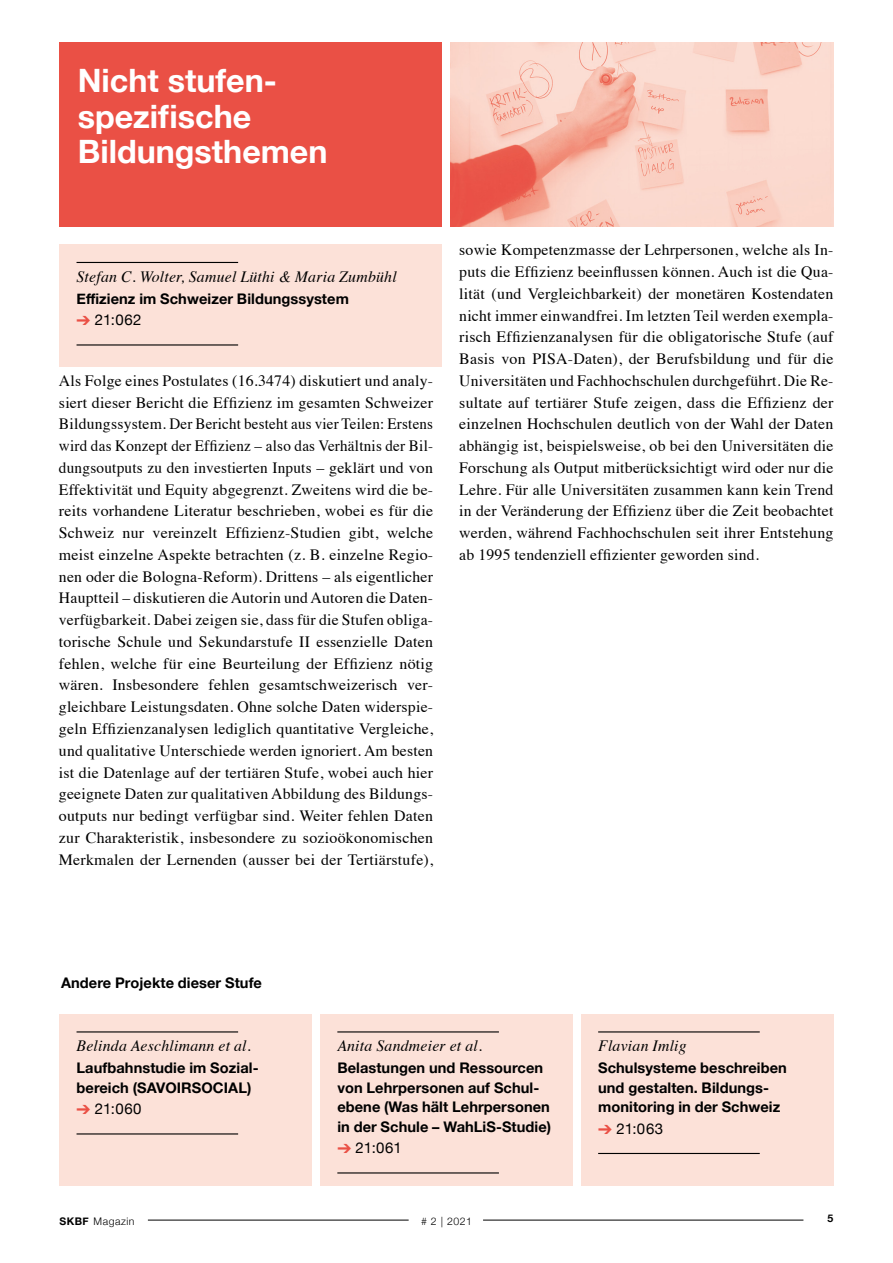
<style>
.page{position:relative;width:893px;height:1263px;background:#fff}
.page>*{position:absolute;margin:0;border:0;box-sizing:border-box;transform-origin:0 0}
.t1{font:700 32.25px/35.4px "Helvetica Neue";color:#fff}
.Lauftext_Deutsch_In{font:15.75px/21.8px "Times";letter-spacing:.015em;color:#000;text-align:justify}
.Projekt_Titel_Kaste{font:italic 15.75px "Times";letter-spacing:.015em;color:#000}
.Projekt_Titel_Kaste-2{font:15px "Helvetica Neue";letter-spacing:.035em;color:#000}
.Projekt_Titel_Kaste-3{font:700 14.7px/19.5px "Helvetica Neue";letter-spacing:.005em;color:#000}
.Andere_Projekte{font:700 14.7px "Helvetica Neue";letter-spacing:.005em;color:#000}
.t2{font:300 10.5px "Helvetica Neue";letter-spacing:.05em;color:#000}
.t3{font:700 10.5px "Helvetica Neue";color:#000}
.s1{color:#ea5045}
.s2{font-weight:700}
</style>
<div class="page">
<div style="left:60px;top:43px;width:382px;height:184px;background:#ea5045"></div>
<img style="left:451px;top:43px;width:382px;height:184px">
<hr style="left:148px;top:1220px;width:261px;height:1px;background:#000">
<hr style="left:483px;top:1220px;width:320px;height:1px;background:#000">
<div style="left:320px;top:1014px;width:253px;height:171px;background:#fce1d8"></div>
<hr style="left:337px;top:1031px;width:162px;height:1px;background:#000">
<hr style="left:337px;top:1172px;width:162px;height:1px;background:#000">
<div style="left:581px;top:1014px;width:252px;height:171px;background:#fce1d8"></div>
<hr style="left:598px;top:1031px;width:162px;height:1px;background:#000">
<hr style="left:598px;top:1153px;width:162px;height:1px;background:#000">
<div style="left:60px;top:1014px;width:252px;height:171px;background:#fce1d8"></div>
<hr style="left:77px;top:1031px;width:161px;height:1px;background:#000">
<hr style="left:77px;top:1133px;width:161px;height:1px;background:#000">
<div style="left:60px;top:244px;width:382px;height:123px;background:#fce1d8"></div>
<hr style="left:77px;top:262px;width:161px;height:1px;background:#000">
<hr style="left:77px;top:344px;width:161px;height:1px;background:#000">
<h1 class="t1" style="left:78px;top:64px;width:251px">Nicht stufen&shy;spezifische<br>Bildungsthemen</h1>
<p class="Projekt_Titel_Kaste" style="left:77px;top:263px;width:322px">Stefan C. Wolter, Samuel Lüthi &amp; Maria Zumbühl</p>
<p class="Projekt_Titel_Kaste-3" style="left:77px;top:289px;width:274px">Effizienz im Schweizer Bildungssystem</p>
<p class="Projekt_Titel_Kaste-2" style="left:77px;top:309px;width:66px"><span class="s1">➔</span> 21:062</p>
<p class="Lauftext_Deutsch_In" style="left:59px;top:368px;width:376px">Als Folge eines Postulates (16.3474) diskutiert und analy&shy;siert dieser Bericht die Effizienz im gesamten Schweizer Bildungssystem. Der Bericht besteht aus vier Teilen: Erstens wird das Konzept der Effizienz – also das Verhältnis der Bil&shy;dungsoutputs zu den investierten Inputs – geklärt und von Effektivität und Equity abgegrenzt. Zweitens wird die be&shy;reits vorhandene Literatur beschrieben, wobei es für die Schweiz nur vereinzelt Effizienz-Studien gibt, welche meist einzelne Aspekte betrachten (z. B. einzelne Regio&shy;nen oder die Bologna-Reform). Drittens – als eigentlicher Hauptteil – diskutieren die Autorin und Autoren die Daten&shy;verfügbarkeit. Dabei zeigen sie, dass für die Stufen obliga&shy;torische Schule und Sekundarstufe II essenzielle Daten fehlen, welche für eine Beurteilung der Effizienz nötig wären. Insbesondere fehlen gesamtschweizerisch ver&shy;gleichbare Leistungsdaten. Ohne solche Daten widerspie&shy;geln Effizienzanalysen lediglich quantitative Vergleiche, und qualitative Unterschiede werden ignoriert. Am besten ist die Datenlage auf der tertiären Stufe, wobei auch hier geeignete Daten zur qualitativen Abbildung des Bildungs&shy;outputs nur bedingt verfügbar sind. Weiter fehlen Daten zur Charakteristik, insbesondere zu sozioökonomischen Merkmalen der Lernenden (ausser bei der Tertiärstufe),</p>
<p class="Lauftext_Deutsch_In" style="left:459px;top:238px;width:376px">sowie Kompetenzmasse der Lehrpersonen, welche als In&shy;puts die Effizienz beeinflussen können. Auch ist die Qua&shy;lität (und Vergleichbarkeit) der monetären Kostendaten nicht immer einwandfrei. Im letzten Teil werden exempla&shy;risch Effizienzanalysen für die obligatorische Stufe (auf Basis von PISA-Daten), der Berufsbildung und für die Universitäten und Fachhochschulen durchgeführt. Die Re&shy;sultate auf tertiärer Stufe zeigen, dass die Effizienz der einzelnen Hochschulen deutlich von der Wahl der Daten abhängig ist, beispielsweise, ob bei den Universitäten die Forschung als Output mitberücksichtigt wird oder nur die Lehre. Für alle Universitäten zusammen kann kein Trend in der Veränderung der Effizienz über die Zeit beobachtet werden, während Fachhochschulen seit ihrer Entstehung ab 1995 tendenziell effizienter geworden sind.</p>
<p class="Andere_Projekte" style="left:61px;top:971px;width:202px">Andere Projekte dieser Stufe</p>
<p class="Projekt_Titel_Kaste" style="left:77px;top:1032px;width:176px">Belinda Aeschlimann et al.</p>
<p class="Projekt_Titel_Kaste-3" style="left:77px;top:1058px;width:184px">Laufbahnstudie im Sozial&shy;bereich (SAVOIRSOCIAL)</p>
<p class="Projekt_Titel_Kaste-2" style="left:77px;top:1098px;width:67px"><span class="s1">➔</span> 21:060</p>
<p class="Projekt_Titel_Kaste" style="left:337px;top:1032px;width:146px">Anita Sandmeier et al.</p>
<p class="Projekt_Titel_Kaste-3" style="left:337px;top:1058px;width:215px">Belastungen und Ressourcen von Lehrpersonen auf Schul&shy;ebene (Was hält Lehrpersonen in der Schule – WahLiS-Studie)</p>
<p class="Projekt_Titel_Kaste-2" style="left:337px;top:1137px;width:66px"><span class="s1">➔</span> 21:061</p>
<p class="Projekt_Titel_Kaste" style="left:598px;top:1032px;width:90px">Flavian Imlig</p>
<p class="Projekt_Titel_Kaste-3" style="left:598px;top:1058px;width:190px">Schulsysteme beschreiben und gestalten. Bildungs&shy;monitoring in der Schweiz</p>
<p class="Projekt_Titel_Kaste-2" style="left:598px;top:1117px;width:67px"><span class="s1">➔</span> 21:063</p>
<p class="t2" style="left:60px;top:1213px;width:77px"><span class="s2">SKBF</span> Magazin</p>
<p class="t2" style="left:421px;top:1213px;width:52px"># 2 | 2021</p>
<p class="t3" style="left:828px;top:1210px;width:7px">5</p>
</div>
